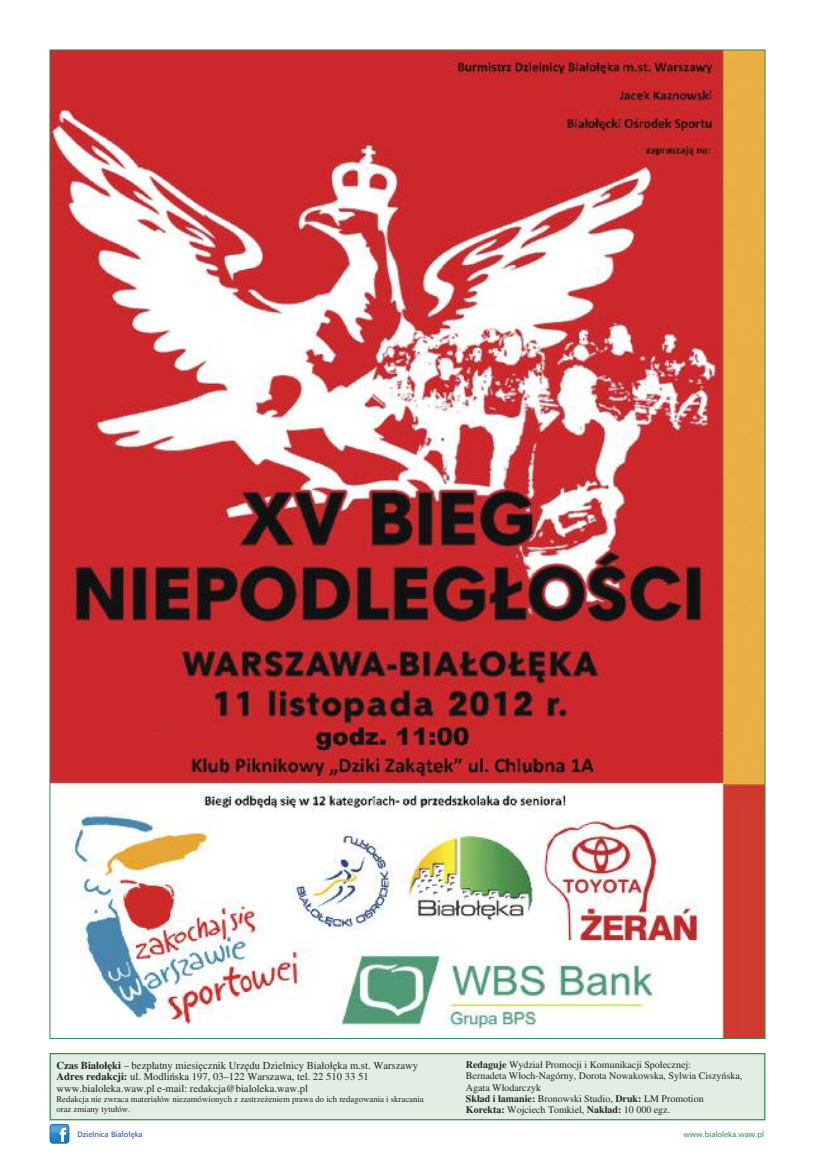
<style>
.page{position:relative;width:815px;height:1170px;background:#fff}
.page>*{position:absolute;margin:0;border:0;box-sizing:border-box;transform-origin:0 0}
.t1{font:10.62px/11.9px "Toronto";color:#272627}
.t2{font:10px/11.2px "Toronto";color:#272627}
.t3{font:8.75px/10px "Toronto";color:#272627}
.t4{font:7.5px "Humnst 777 PL";color:#2f8d4d}
.t5{font:7.5px "Humnst 777 PL";color:#2d4f9f}
.s1{font-weight:700}
</style>
<div class="page">
<div style="left:51px;top:1054px;width:713px;height:64px;background:#e0eee4"></div>
<div style="left:50px;top:1052px;width:715px;height:68px;border:1px solid #2f8d4d"></div>
<img style="left:52px;top:52px;width:711px;height:984px">
<svg style="left:50px;top:1126px;width:20px;height:18px"></svg>
<svg style="left:50px;top:1123px;width:19px;height:20px"></svg>
<img style="left:50px;top:1133px;width:19px;height:9px">
<img style="left:50px;top:1124px;width:19px;height:9px">
<svg style="left:60px;top:1127px;width:6px;height:14px"></svg>
<p class="t1" style="left:56px;top:1058px;width:363px"><span class="s1">Czas Białołęki</span> – bezpłatny miesięcznik Urzędu Dzielnicy Białołęka m.st. Warszawy<br><span class="s1">Adres redakcji:</span> ul. Modlińska 197, 03–122 Warszawa, tel. 22 510 33 51 www.bialoleka.waw.pl e-mail: redakcja@bialoleka.waw.pl</p>
<p class="t3" style="left:56px;top:1094px;width:369px">Redakcja nie zwraca materiałów niezamówionych z zastrzeżeniem prawa do ich redagowania i skracania oraz zmiany tytułów.</p>
<p class="t2" style="left:466px;top:1058px;width:278px"><span class="s1">Redaguje</span> Wydział Promocji i Komunikacji Społecznej:<br>Bernadeta Włoch-Nagórny, Dorota Nowakowska, Sylwia Ciszyńska, Agata Włodarczyk<br><span class="s1">Skład i łamanie:</span> Bronowski Studio, <span class="s1">Druk:</span> LM Promotion <span class="s1">Korekta:</span> Wojciech Tomkiel, <span class="s1">Nakład:</span> 10 000 egz.</p>
<p class="t5" style="left:77px;top:1129px;width:67px">Dzielnica Białołęka</p>
<p class="t4" style="left:683px;top:1129px;width:82px">www.bialoleka.waw.pl</p>
</div>
